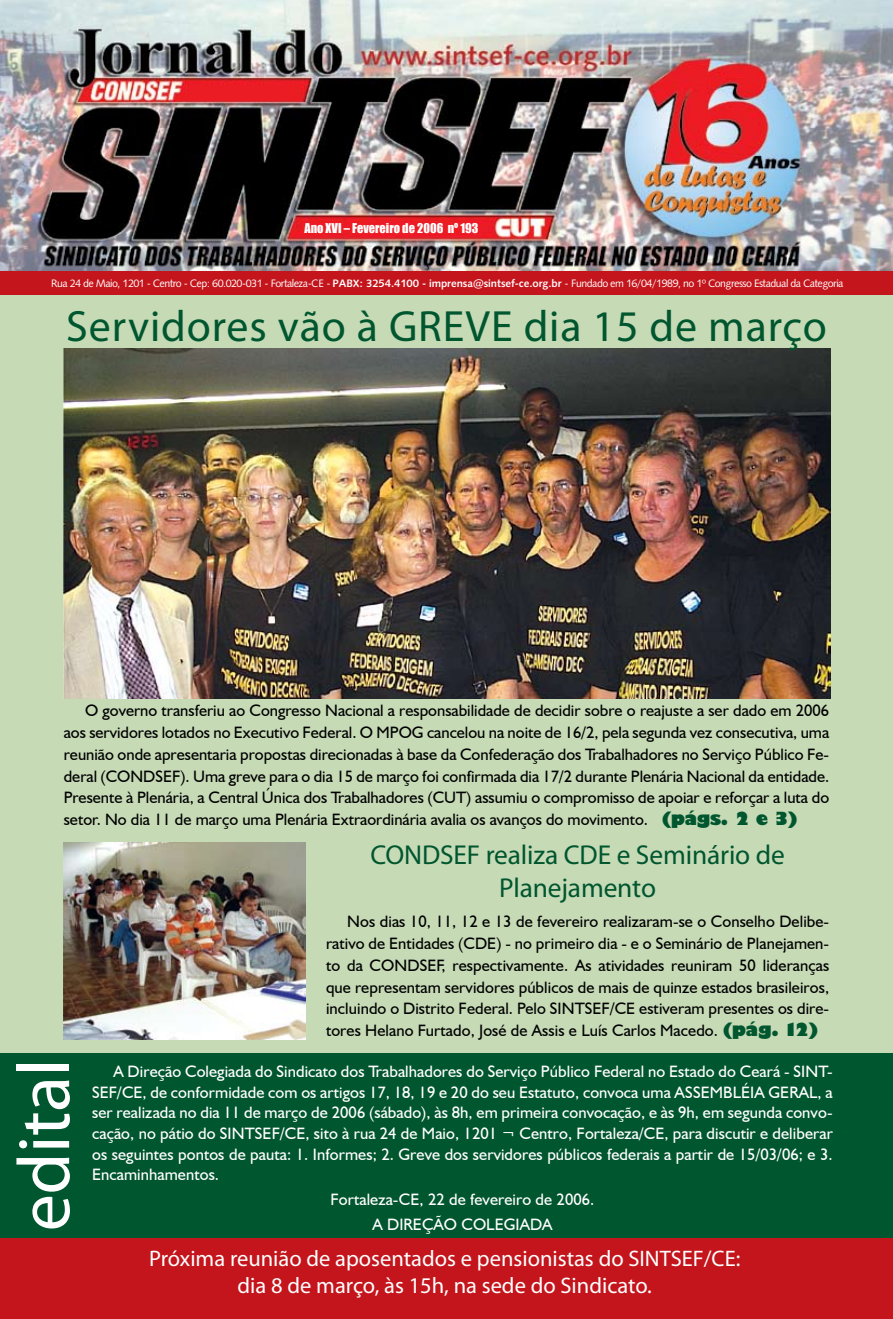
<style>
.page{position:relative;width:893px;height:1319px;background:#fff}
.page>*{position:absolute;margin:0;border:0;box-sizing:border-box;transform-origin:0 0}
.t1{font:74.25px "Myriad Pro";letter-spacing:-.005em;color:#fff}
.t2{font:43.8px "Myriad Pro";letter-spacing:.02em;color:#00562e}
.t3{font:27.3px/32.8px "Myriad Pro";letter-spacing:-.005em;color:#00562e;text-align:center}
.t4{font:22.5px/27px "Myriad Pro";color:#fff;text-align:center}
.t5{font:16.5px/21.8px "Humanist 521 BT";color:#000;text-align:justify}
.t6{font:16.5px/20.7px "Humanist 521 BT";letter-spacing:.005em;color:#fff;text-align:justify}
.t7{font:12.3px "Impact";color:#fff}
.t8{font:10.8px "Humanist 531 BT Roman A";letter-spacing:-.05em;color:#fff}
.s1{font-family:"Humanist 531 BT Bold A"}
.s2{font-weight:800;font-size:18px;color:#00562e}
</style>
<div class="page">
<div style="left:0;top:291px;width:893px;height:1027px;background:#c6dab6"></div>
<img style="left:64px;top:842px;width:242px;height:196px">
<img style="left:64px;top:349px;width:766px;height:349px">
<img style="left:0;top:0;width:893px;height:271px">
<div style="left:0;top:271px;width:893px;height:23px;background:#c4151c"></div>
<div style="left:0;top:1236px;width:893px;height:82px;background:#c4151c"></div>
<div style="left:0;top:1052px;width:893px;height:185px;background:#00562e"></div>
<p class="t7" style="left:304px;top:218px;width:176px">Ano XVI – Fevereiro de 2006 nº 193</p>
<p class="t8" style="left:51px;top:276px;width:794px">Rua 24 de Maio, 1201 - Centro - Cep: 60.020-031 - Fortaleza-CE - <span class="s1">PABX: 3254.4100 - imprensa@sintsef-ce.org.br</span> - Fundado em 16/04/1989, no 1º Congresso Estadual da Categoria</p>
<h2 class="t2" style="left:66px;top:299px;width:762px">Servidores vão à GREVE dia 15 de março</h2>
<p class="t5" style="left:64px;top:699px;width:767px;text-indent:21px">O governo transferiu ao Congresso Nacional a responsabilidade de decidir sobre o reajuste a ser dado em 2006 aos servidores lotados no Executivo Federal. O MPOG cancelou na noite de 16/2, pela segunda vez consecutiva, uma reunião onde apresentaria propostas direcionadas à base da Confederação dos Trabalhadores no Serviço Público Fe&shy;deral (CONDSEF). Uma greve para o dia 15 de março foi confirmada dia 17/2 durante Plenária Nacional da entidade.<br>Presente à Plenária, a Central Única dos Trabalhadores (CUT) assumiu o compromisso de apoiar e reforçar a luta do setor. No dia 11 de março uma Plenária Extraordinária avalia os avanços do movimento. <span class="s2">(págs. 2 e 3)</span></p>
<h3 class="t3" style="left:370px;top:838px;width:416px">CONDSEF realiza CDE e Seminário de<br>Planejamento</h3>
<h1 class="t1" style="left:-2px;top:1231px;width:174px;rotate:-90deg">edital</h1>
<p class="t5" style="left:326px;top:910px;width:505px;text-indent:21px">Nos dias 10, 11, 12 e 13 de fevereiro realizaram-se o Conselho Delibe&shy;rativo de Entidades (CDE) - no primeiro dia - e o Seminário de Planejamen&shy;to da CONDSEF, respectivamente. As atividades reuniram 50 lideranças que representam servidores públicos de mais de quinze estados brasileiros, incluindo o Distrito Federal. Pelo SINTSEF/CE estiveram presentes os dire&shy;tores Helano Furtado, José de Assis e Luís Carlos Macedo. <span class="s2">(pág. 12)</span></p>
<p class="t6" style="left:92px;top:1060px;width:742px;text-indent:21px">A Direção Colegiada do Sindicato dos Trabalhadores do Serviço Público Federal no Estado do Ceará - SINT-SEF/CE, de conformidade com os artigos 17, 18, 19 e 20 do seu Estatuto, convoca uma ASSEMBLÉIA GERAL, a ser realizada no dia 11 de março de 2006 (sábado), às 8h, em primeira convocação, e às 9h, em segunda convo&shy;cação, no pátio do SINTSEF/CE, sito à rua 24 de Maio, 1201 ¬ Centro, Fortaleza/CE, para discutir e deliberar os seguintes pontos de pauta: 1. Informes; 2. Greve dos servidores públicos federais a partir de 15/03/06; e 3.<br>Encaminhamentos.</p>
<p class="t6" style="left:330px;top:1188px;width:265px">Fortaleza-CE, 22 de fevereiro de 2006.</p>
<p class="t6" style="left:372px;top:1213px;width:181px">A DIREÇÃO COLEGIADA</p>
<h3 class="t4" style="left:149px;top:1244px;width:593px">Próxima reunião de aposentados e pensionistas do SINTSEF/CE: dia 8 de março, às 15h, na sede do Sindicato.</h3>
</div>
